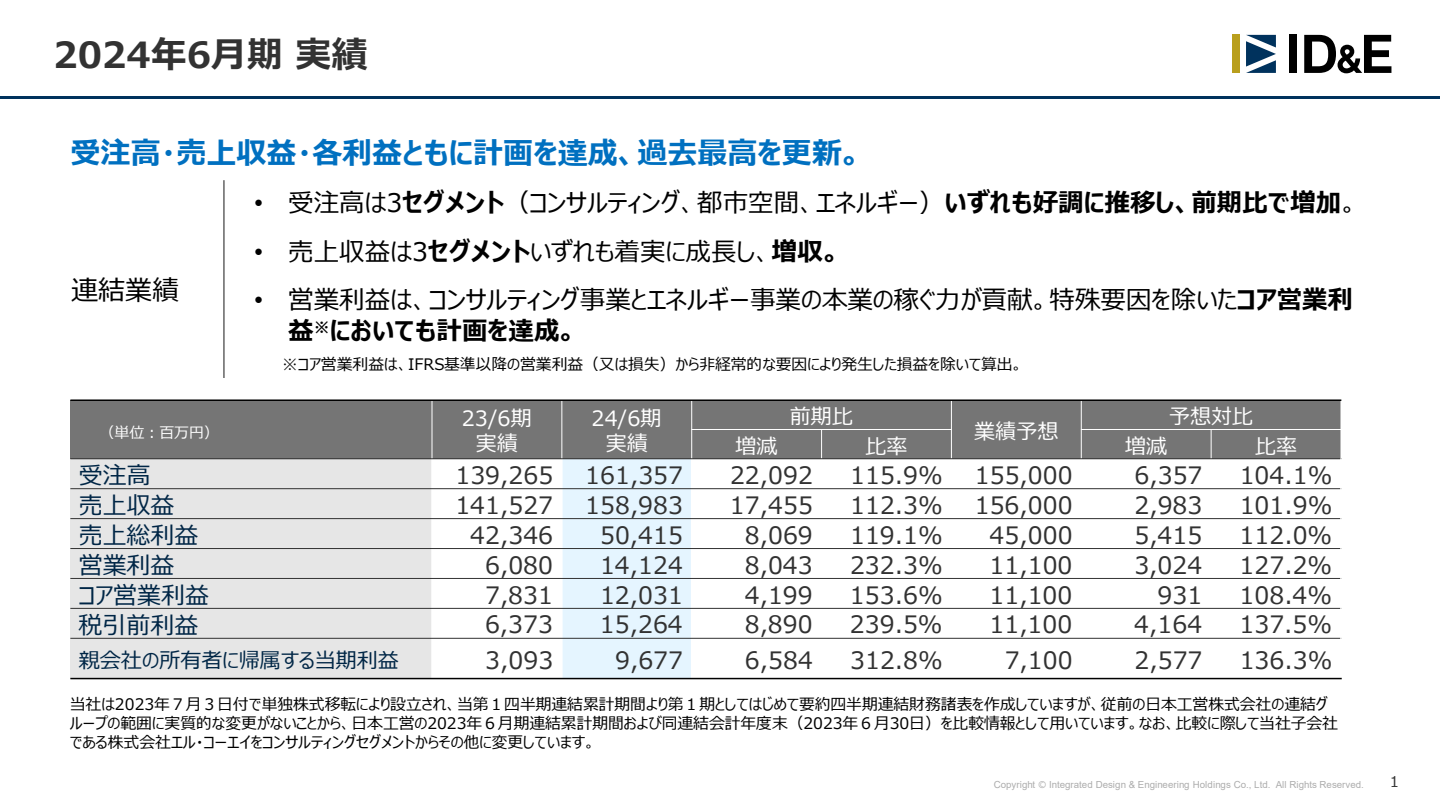
<style>
.page{position:relative;width:1440px;height:810px;background:#fff}
.page>*{position:absolute;margin:0;border:0;box-sizing:border-box;transform-origin:0 0}
.t1{font:700 36px "Meiryo";color:#323232}
.t2{font:700 30px "Meiryo UI";color:#0070c0}
.t3{font:27px "Meiryo UI";color:#000}
.t4{font:25.5px/30.6px "Meiryo UI";color:#000}
.t5{font:24px "Meiryo UI";letter-spacing:.005em;color:#323232}
.t6{font:24px "Meiryo UI";color:#002646}
.t7{font:21px "Meiryo UI";color:#fff}
.t8{font:21px "Meiryo UI";color:#002646}
.t9{font:15.9px/18.9px "Meiryo UI";color:#000}
.t10{font:15px "Meiryo UI";color:#fff}
.t11{font:15px "Meiryo";color:#323232}
.t12{font:9.75px "Arial";color:#adadad}
.s1{font-family:"Arial"}
.s2{font-weight:700}
</style>
<div class="page">
<div style="left:1232px;top:35px;width:8px;height:38px;background:#b99f1d"></div>
<svg style="left:1246px;top:35px;width:30px;height:38px"></svg>
<div style="left:1289px;top:35px;width:8px;height:38px;background:#000"></div>
<svg style="left:1304px;top:35px;width:87px;height:38px"></svg>
<hr style="left:0;top:96px;width:1440px;height:2px;background:#00325d">
<hr style="left:223px;top:180px;width:2px;height:198px;background:#313131">
<div style="left:70px;top:400px;width:362px;height:59px;background:#757575"></div>
<div style="left:432px;top:400px;width:130px;height:59px;background:#757575"></div>
<div style="left:562px;top:400px;width:130px;height:59px;background:#757575"></div>
<div style="left:692px;top:400px;width:259px;height:29px;background:#757575"></div>
<div style="left:951px;top:400px;width:130px;height:59px;background:#757575"></div>
<div style="left:1081px;top:400px;width:260px;height:29px;background:#757575"></div>
<div style="left:692px;top:429px;width:130px;height:30px;background:#757575"></div>
<div style="left:822px;top:429px;width:129px;height:30px;background:#757575"></div>
<div style="left:1081px;top:429px;width:130px;height:30px;background:#757575"></div>
<div style="left:1211px;top:429px;width:130px;height:30px;background:#757575"></div>
<div style="left:70px;top:459px;width:362px;height:30px;background:#e6e6e6"></div>
<div style="left:562px;top:459px;width:130px;height:30px;background:#e5f5ff"></div>
<div style="left:70px;top:489px;width:362px;height:30px;background:#e6e6e6"></div>
<div style="left:562px;top:489px;width:130px;height:30px;background:#e5f5ff"></div>
<div style="left:70px;top:519px;width:362px;height:30px;background:#e6e6e6"></div>
<div style="left:562px;top:519px;width:130px;height:30px;background:#e5f5ff"></div>
<div style="left:70px;top:549px;width:362px;height:29px;background:#e6e6e6"></div>
<div style="left:562px;top:549px;width:130px;height:29px;background:#e5f5ff"></div>
<div style="left:70px;top:578px;width:362px;height:30px;background:#e6e6e6"></div>
<div style="left:562px;top:578px;width:130px;height:30px;background:#e5f5ff"></div>
<div style="left:70px;top:608px;width:362px;height:30px;background:#e6e6e6"></div>
<div style="left:562px;top:608px;width:130px;height:30px;background:#e5f5ff"></div>
<div style="left:70px;top:638px;width:362px;height:41px;background:#e6e6e6"></div>
<div style="left:562px;top:638px;width:130px;height:41px;background:#e5f5ff"></div>
<hr style="left:432px;top:399px;width:1px;height:59px;background:#fff">
<hr style="left:431px;top:458px;width:2px;height:221px;background:#fff">
<hr style="left:561px;top:399px;width:1px;height:59px;background:#fff">
<hr style="left:561px;top:458px;width:2px;height:221px;background:#fff">
<hr style="left:691px;top:399px;width:1px;height:59px;background:#fff">
<hr style="left:691px;top:458px;width:1px;height:221px;background:#fff">
<svg style="left:821px;top:430px;width:1px;height:28px"></svg>
<hr style="left:951px;top:399px;width:1px;height:59px;background:#fff">
<hr style="left:1081px;top:399px;width:1px;height:59px;background:#fff">
<svg style="left:1211px;top:430px;width:1px;height:28px"></svg>
<hr style="left:691px;top:429px;width:261px;height:1px;background:#fff">
<hr style="left:1081px;top:429px;width:260px;height:1px;background:#fff">
<hr style="left:70px;top:458px;width:1272px;height:1px;background:#323232">
<hr style="left:70px;top:488px;width:1272px;height:1px;background:#323232">
<hr style="left:70px;top:518px;width:1272px;height:1px;background:#323232">
<hr style="left:70px;top:548px;width:1272px;height:1px;background:#323232">
<hr style="left:70px;top:578px;width:1272px;height:1px;background:#323232">
<hr style="left:70px;top:608px;width:1272px;height:1px;background:#323232">
<hr style="left:70px;top:638px;width:1272px;height:1px;background:#323232">
<hr style="left:1340px;top:458px;width:2px;height:221px;background:#fff">
<hr style="left:70px;top:399px;width:1271px;height:2px;background:#000">
<hr style="left:70px;top:678px;width:1272px;height:1px;background:#000">
<h2 class="t1" style="left:54px;top:30px;width:315px">2024年6月期実績</h2>
<p class="t2" style="left:71px;top:132px;width:793px">受注高・売上収益・各利益ともに計画を達成、過去最高を更新。</p>
<p class="t3" style="left:71px;top:272px;width:109px">連結業績</p>
<p class="t10" style="left:100px;top:422px;width:121px">（単位：百万円）</p>
<p class="t4" style="left:254px;top:189px;width:1106px"><span class="s1">•</span> 受注高は3<span class="s2">セグメント</span>（コンサルティング、都市空間、エネルギー）<span class="s2">いずれも好調に推移し、前期比で増加</span>。</p>
<p class="t4" style="left:254px;top:238px;width:587px"><span class="s1">•</span> 売上収益は3<span class="s2">セグメント</span>いずれも着実に成長し、<span class="s2">増収。</span></p>
<p class="t4" style="left:288px;top:286px;width:1067px;text-indent:-34px"><span class="s1">•</span> 営業利益は、コンサルティング事業とエネルギー事業の本業の稼ぐ力が貢献。特殊要因を除いた<span class="s2">コア営業利益</span><sup>※</sup><span class="s2">においても計画を達成。</span></p>
<p class="t9" style="left:282px;top:356px;width:742px">※コア営業利益は、IFRS基準以降の営業利益（又は損失）から非経常的な要因により発生した損益を除いて算出。</p>
<p class="t7" style="left:462px;top:404px;width:72px">23/6期</p>
<p class="t7" style="left:476px;top:429px;width:44px">実績</p>
<p class="t7" style="left:592px;top:404px;width:72px">24/6期</p>
<p class="t7" style="left:606px;top:429px;width:44px">実績</p>
<p class="t7" style="left:790px;top:402px;width:65px">前期比</p>
<p class="t7" style="left:1169px;top:402px;width:86px">予想対比</p>
<p class="t7" style="left:974px;top:417px;width:86px">業績予想</p>
<p class="t7" style="left:736px;top:431px;width:44px">増減</p>
<p class="t7" style="left:865px;top:431px;width:44px">比率</p>
<p class="t7" style="left:1125px;top:431px;width:44px">増減</p>
<p class="t7" style="left:1255px;top:431px;width:44px">比率</p>
<p class="t6" style="left:79px;top:459px;width:73px">受注高</p>
<p class="t5" style="left:455px;top:458px;width:99px">139,265</p>
<p class="t5" style="left:585px;top:458px;width:99px">161,357</p>
<p class="t5" style="left:730px;top:458px;width:84px">22,092</p>
<p class="t5" style="left:850px;top:458px;width:94px">115.9%</p>
<p class="t5" style="left:975px;top:458px;width:99px">155,000</p>
<p class="t5" style="left:1135px;top:458px;width:69px">6,357</p>
<p class="t5" style="left:1240px;top:458px;width:94px">104.1%</p>
<p class="t6" style="left:79px;top:489px;width:97px">売上収益</p>
<p class="t5" style="left:455px;top:488px;width:99px">141,527</p>
<p class="t5" style="left:585px;top:488px;width:99px">158,983</p>
<p class="t5" style="left:730px;top:488px;width:84px">17,455</p>
<p class="t5" style="left:850px;top:488px;width:94px">112.3%</p>
<p class="t5" style="left:975px;top:488px;width:99px">156,000</p>
<p class="t5" style="left:1134px;top:488px;width:69px">2,983</p>
<p class="t5" style="left:1240px;top:488px;width:94px">101.9%</p>
<p class="t6" style="left:79px;top:519px;width:121px">売上総利益</p>
<p class="t5" style="left:470px;top:518px;width:84px">42,346</p>
<p class="t5" style="left:600px;top:518px;width:84px">50,415</p>
<p class="t5" style="left:745px;top:518px;width:69px">8,069</p>
<p class="t5" style="left:850px;top:518px;width:94px">119.1%</p>
<p class="t5" style="left:990px;top:518px;width:84px">45,000</p>
<p class="t5" style="left:1134px;top:518px;width:69px">5,415</p>
<p class="t5" style="left:1240px;top:518px;width:94px">112.0%</p>
<p class="t6" style="left:79px;top:549px;width:97px">営業利益</p>
<p class="t5" style="left:485px;top:548px;width:69px">6,080</p>
<p class="t5" style="left:600px;top:548px;width:84px">14,124</p>
<p class="t5" style="left:745px;top:548px;width:69px">8,043</p>
<p class="t5" style="left:850px;top:548px;width:94px">232.3%</p>
<p class="t5" style="left:990px;top:548px;width:84px">11,100</p>
<p class="t5" style="left:1134px;top:548px;width:69px">3,024</p>
<p class="t5" style="left:1240px;top:548px;width:94px">127.2%</p>
<p class="t6" style="left:79px;top:579px;width:132px">コア営業利益</p>
<p class="t5" style="left:485px;top:578px;width:69px">7,831</p>
<p class="t5" style="left:600px;top:578px;width:84px">12,031</p>
<p class="t5" style="left:745px;top:578px;width:69px">4,199</p>
<p class="t5" style="left:850px;top:578px;width:94px">153.6%</p>
<p class="t5" style="left:990px;top:578px;width:84px">11,100</p>
<p class="t5" style="left:1158px;top:578px;width:46px">931</p>
<p class="t5" style="left:1240px;top:578px;width:94px">108.4%</p>
<p class="t6" style="left:79px;top:609px;width:121px">税引前利益</p>
<p class="t5" style="left:485px;top:608px;width:69px">6,373</p>
<p class="t5" style="left:600px;top:608px;width:84px">15,264</p>
<p class="t5" style="left:745px;top:608px;width:69px">8,890</p>
<p class="t5" style="left:850px;top:608px;width:94px">239.5%</p>
<p class="t5" style="left:990px;top:608px;width:84px">11,100</p>
<p class="t5" style="left:1134px;top:608px;width:69px">4,164</p>
<p class="t5" style="left:1239px;top:608px;width:94px">137.5%</p>
<p class="t8" style="left:79px;top:646px;width:321px">親会社の所有者に帰属する当期利益</p>
<p class="t5" style="left:485px;top:643px;width:69px">3,093</p>
<p class="t5" style="left:615px;top:643px;width:69px">9,677</p>
<p class="t5" style="left:745px;top:643px;width:69px">6,584</p>
<p class="t5" style="left:850px;top:643px;width:94px">312.8%</p>
<p class="t5" style="left:1005px;top:643px;width:69px">7,100</p>
<p class="t5" style="left:1135px;top:643px;width:69px">2,577</p>
<p class="t5" style="left:1240px;top:643px;width:94px">136.3%</p>
<p class="t9" style="left:70px;top:696px;width:1270px">当社は2023年７月３日付で単独株式移転により設立され、当第１四半期連結累計期間より第１期としてはじめて要約四半期連結財務諸表を作成していますが、従前の日本工営株式会社の連結グループの範囲に実質的な変更がないことから、日本工営の2023年６月期連結累計期間および同連結会計年度末（2023年６月30日）を比較情報として用いています。なお、比較に際して当社子会社である株式会社エル・コーエイをコンサルティングセグメントからその他に変更しています。</p>
<p class="t12" style="left:994px;top:778px;width:372px">Copyright Ⓒ Integrated Design &amp; Engineering Holdings Co., Ltd. All Rights Reserved.</p>
<p class="t11" style="left:1390px;top:772px;width:11px">1</p>
</div>
